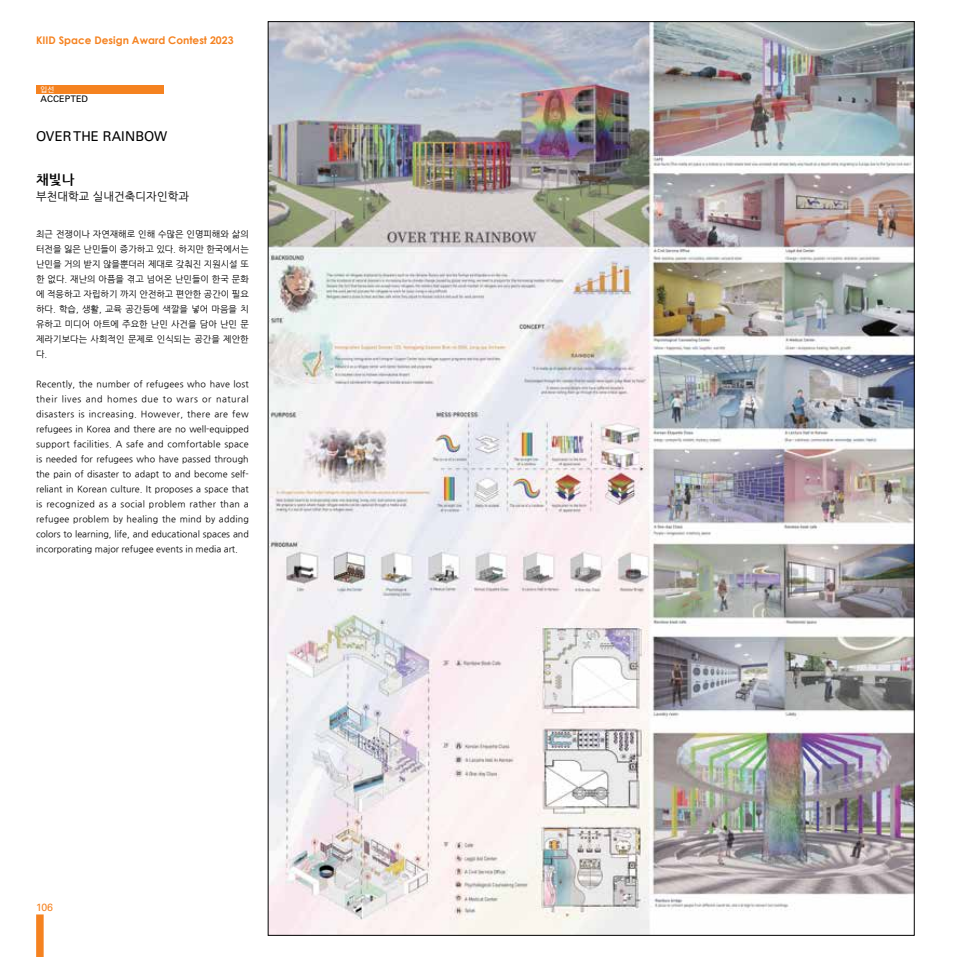
<style>
.page{position:relative;width:957px;height:957px;background:#fff}
.page>*{position:absolute;margin:0;border:0;box-sizing:border-box;transform-origin:0 0}
.t1{font:13.5px "Univers LT Std";letter-spacing:.01em;color:#000}
.t2{font:700 13.5px "Nanum Gothic";color:#000}
.t3{font:11.25px "Nanum Gothic";letter-spacing:.01em;color:#000}
.t4{font:700 10.5px "Century Gothic";color:#f58220}
.t5{font:10.5px "Univers LT Std";color:#f58220}
.t6{font:9px/15px "Nanum Gothic";color:#000;text-align:justify}
.t7{font:9px "Univers LT Std";letter-spacing:.01em;color:#000}
.t8{font:7.5px "Rix Go M";color:#fff}
</style>
<div class="page">
<div style="left:36px;top:914px;width:8px;height:43px;background:#f58220"></div>
<img style="left:270px;top:23px;width:642px;height:910px">
<div style="left:36px;top:85px;width:128px;height:9px;background:#f58220"></div>
<p class="t4" style="left:36px;top:32px;width:199px">KIID Space Design Award Contest 2023</p>
<p class="t8" style="left:41px;top:85px;width:15px">입선</p>
<p class="t7" style="left:41px;top:93px;width:49px">ACCEPTED</p>
<h1 class="t1" style="left:36px;top:128px;width:132px">OVER THE RAINBOW</h1>
<h1 class="t2" style="left:36px;top:173px;width:40px">채빛나</h1>
<p class="t3" style="left:36px;top:191px;width:154px">부천대학교 실내건축디자인학과</p>
<p class="t6" style="left:36px;top:227px;width:214px">최근 전쟁이나 자연재해로 인해 수많은 인명피해와 삶의 터전을 잃은 난민들이 증가하고 있다. 하지만 한국에서는 난민을 거의 받지 않을뿐더러 제대로 갖춰진 지원시설 또 한 없다. 재난의 아픔을 겪고 넘어온 난민들이 한국 문화 에 적응하고 자립하기 까지 안전하고 편안한 공간이 필요 하다. 학습, 생활, 교육 공간등에 색깔을 넣어 마음을 치 유하고 미디어 아트에 주요한 난민 사건을 담아 난민 문 제라기보다는 사회적인 문제로 인식되는 공간을 제안한 다.</p>
<p class="t6" style="left:36px;top:377px;width:214px">Recently, the number of refugees who have lost their lives and homes due to wars or natural disasters is increasing. However, there are few refugees in Korea and there are no well-equipped support facilities. A safe and comfortable space is needed for refugees who have passed through the pain of disaster to adapt to and become self&shy;reliant in Korean culture. It proposes a space that is recognized as a social problem rather than a refugee problem by healing the mind by adding colors to learning, life, and educational spaces and incorporating major refugee events in media art.</p>
<p class="t5" style="left:36px;top:900px;width:18px">106</p>
</div>
